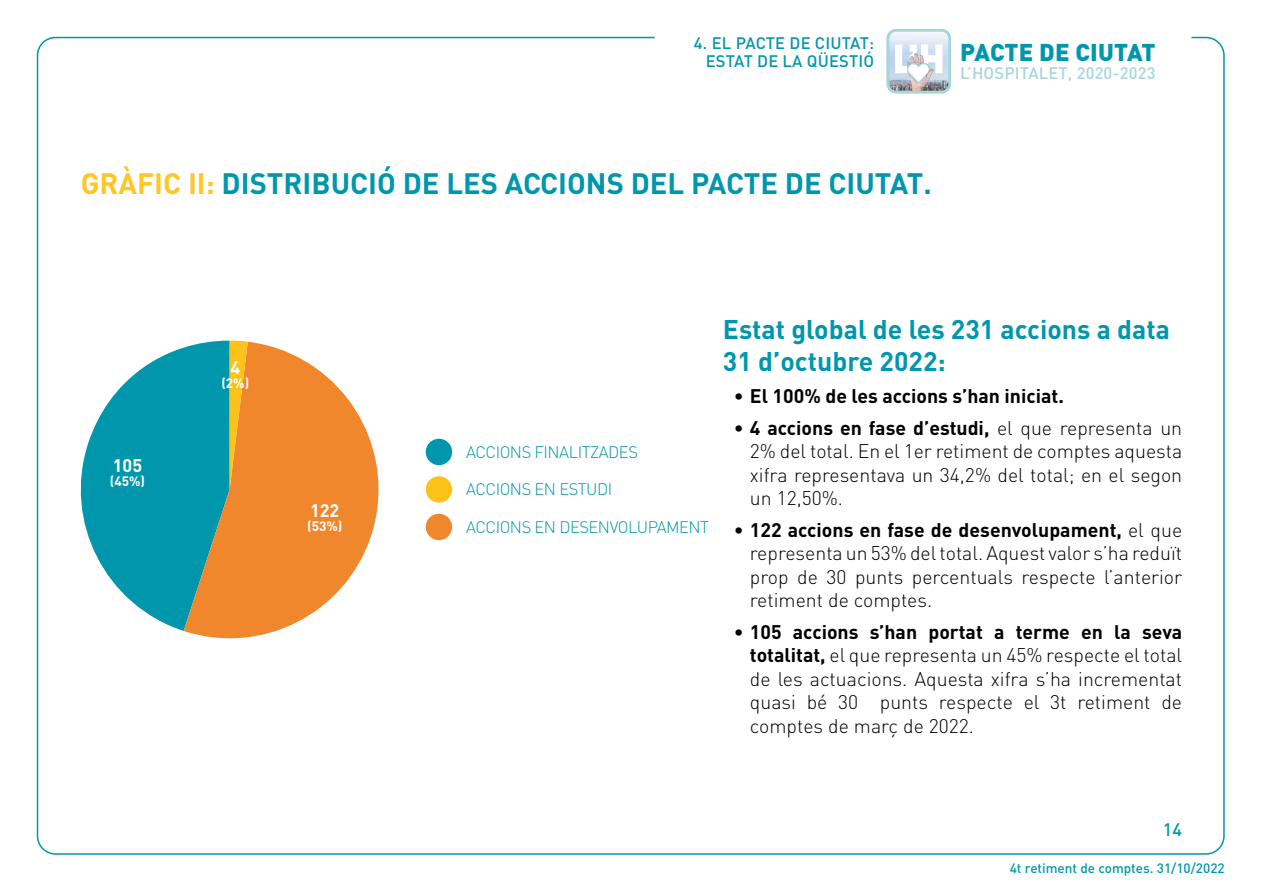
<style>
.page{position:relative;width:1263px;height:893px;background:#fff}
.page>*{position:absolute;margin:0;border:0;box-sizing:border-box;transform-origin:0 0}
.t1{font:700 29.1px "DIN";color:#0097ac}
.t2{font:700 26.7px/32.1px "DIN";color:#0097ac}
.t3{font:900 24px "DIN";letter-spacing:.005em;color:#0097ac}
.t4{font:300 19.5px/23.4px "DIN";color:#000;text-align:justify}
.t5{font:700 19.5px "DIN";color:#000}
.t6{font:700 18px "DIN";color:#fff}
.t7{font:500 18px "DIN";color:#0097ac}
.t8{font:300 16.5px "DIN";letter-spacing:-.03em;color:#0097ac}
.t9{font:500 16.5px/18px "DIN";letter-spacing:.01em;color:#0097ac;text-align:right}
.t10{font:500 16.5px "DIN";letter-spacing:.01em;color:#a7d5df}
.t11{font:500 13.5px "DIN";color:#0097ac}
.t12{font:700 13.5px "DIN";color:#fff}
.s1{color:#ffc627}
.s2{font-weight:300}
.s3{font-weight:700}
</style>
<div class="page">
<svg style="left:80px;top:341px;width:150px;height:290px;fill:#0097ac"></svg>
<svg style="left:184px;top:342px;width:195px;height:297px;fill:#f1872d"></svg>
<svg style="left:230px;top:341px;width:18px;height:148px"></svg>
<img style="left:891px;top:33px;width:56px;height:56px">
<div style="left:887px;top:29px;width:64px;height:64px;border:3px solid #a7d5df;border-radius:8px"></div>
<svg style="left:895px;top:44px;width:47px;height:4px"></svg>
<img style="left:893px;top:48px;width:51px;height:43px">
<div style="left:426px;top:439px;width:26px;height:26px;background:#0097ac;border-radius:50%"></div>
<div style="left:426px;top:476px;width:26px;height:27px;background:#fdc21a;border-radius:50%"></div>
<div style="left:426px;top:514px;width:26px;height:26px;background:#f1872d;border-radius:50%"></div>
<p class="t9" style="left:694px;top:33px;width:182px">4. EL PACTE DE CIUTAT:<br>ESTAT DE LA QÜESTIÓ</p>
<p class="t3" style="left:960px;top:36px;width:197px">PACTE DE CIUTAT</p>
<p class="t10" style="left:960px;top:62px;width:197px">L’HOSPITALET, 2020-2023</p>
<h1 class="t1" style="left:81px;top:163px;width:852px"><span class="s1">GRÀFIC II:</span> DISTRIBUCIÓ DE LES ACCIONS DEL PACTE DE CIUTAT.</h1>
<p class="t6" style="left:113px;top:454px;width:31px">105</p>
<p class="t12" style="left:110px;top:472px;width:37px">(45%)</p>
<p class="t6" style="left:230px;top:356px;width:11px">4</p>
<p class="t12" style="left:221px;top:374px;width:29px">(2%)</p>
<p class="t6" style="left:310px;top:499px;width:31px">122</p>
<p class="t12" style="left:307px;top:517px;width:37px">(53%)</p>
<p class="t8" style="left:466px;top:441px;width:173px">ACCIONS FINALITZADES</p>
<p class="t8" style="left:466px;top:478px;width:148px">ACCIONS EN ESTUDI</p>
<p class="t8" style="left:466px;top:516px;width:245px">ACCIONS EN DESENVOLUPAMENT</p>
<h2 class="t2" style="left:723px;top:312px;width:449px">Estat global de les 231 accions a data<br>31 d’octubre 2022:</h2>
<p class="t5" style="left:733px;top:383px;width:332px"><span class="s2">•</span> El 100% de les accions s’han iniciat.</p>
<p class="t4" style="left:750px;top:415px;width:434px;text-indent:-16px">• <span class="s3">4 accions en fase d’estudi,</span> el que representa un 2% del total. En el 1er retiment de comptes aquesta xifra representava un 34,2% del total; en el segon un 12,50%.</p>
<p class="t4" style="left:750px;top:517px;width:434px;text-indent:-16px">• <span class="s3">122 accions en fase de desenvolupament,</span> el que representa un 53% del total. Aquest valor s’ha reduït prop de 30 punts percentuals respecte l’anterior retiment de comptes.</p>
<p class="t4" style="left:750px;top:620px;width:434px;text-indent:-16px">• <span class="s3">105 accions s’han portat a terme en la seva totalitat,</span> el que representa un 45% respecte el total de les actuacions. Aquesta xifra s’ha incrementat quasi bé 30 punts respecte el 3t retiment de comptes de març de 2022.</p>
<p class="t7" style="left:1163px;top:818px;width:21px">14</p>
<p class="t11" style="left:1010px;top:859px;width:216px">4t retiment de comptes. 31/10/2022</p>
</div>
